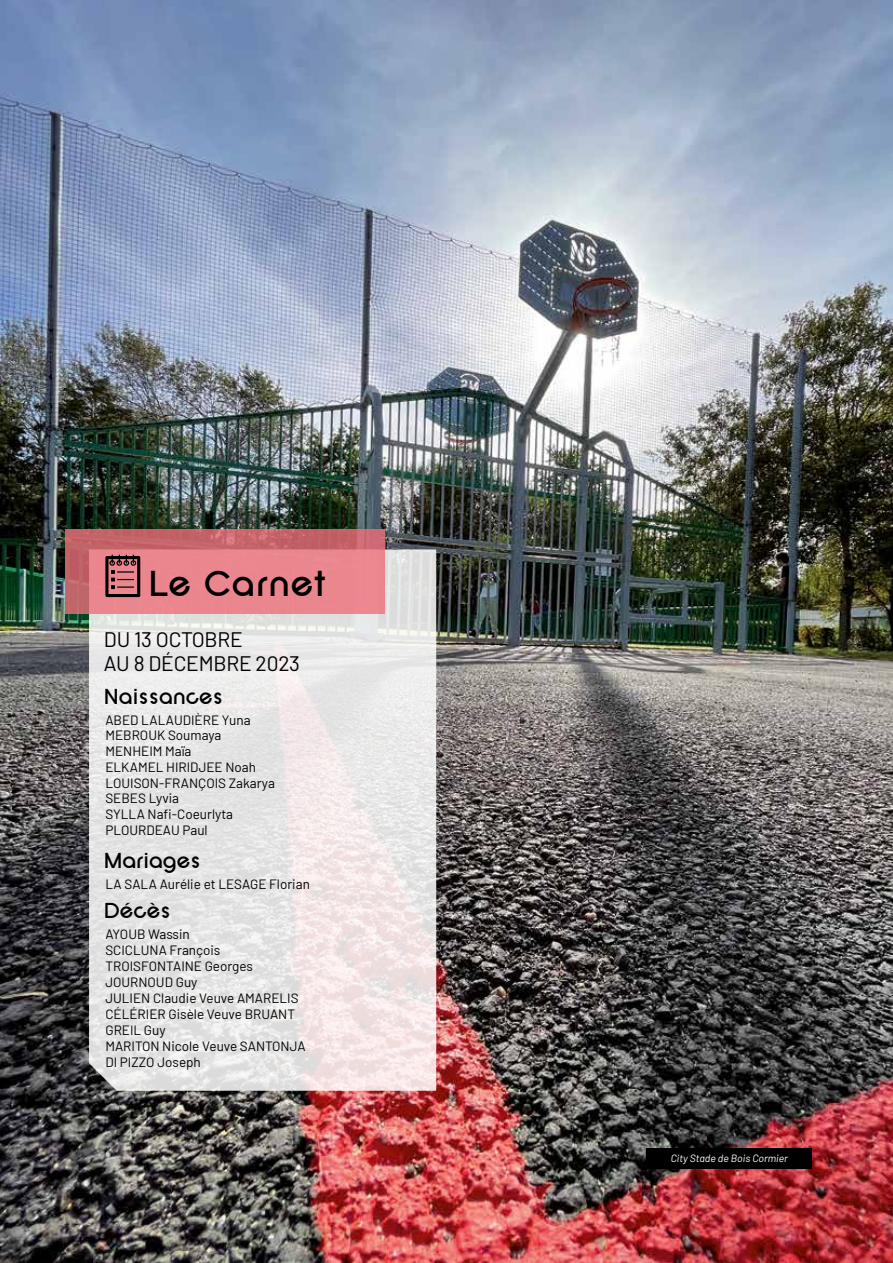
<style>
.page{position:relative;width:893px;height:1263px;background:#fff}
.page>*{position:absolute;margin:0;border:0;box-sizing:border-box;transform-origin:0 0}
.t1{font:700 37.5px "SF New Republic";letter-spacing:.03em;color:#000}
.t2{font:700 22.5px "SF New Republic";color:#000}
.t3{font:21px/23.9px "Barlow";letter-spacing:-.01em;color:#000}
.t4{font:13.5px/15.9px "Barlow";color:#000}
.t5{font:italic 10.5px "Barlow";color:#fff}
</style>
<div class="page">
<img style="left:0;top:0;width:893px;height:1263px">
<svg style="left:89px;top:549px;width:347px;height:542px;fill:#e9e6e6"></svg>
<svg style="left:65px;top:529px;width:320px;height:85px;background:#de7b82"></svg>
<svg style="left:105px;top:555px;width:35px;height:42px"></svg>
<div style="left:646px;top:1148px;width:166px;height:20px;background:#000"></div>
<h1 class="t1" style="left:149px;top:563px;width:178px">Le Carnet</h1>
<h3 class="t3" style="left:104px;top:625px;width:198px">DU 13 OCTOBRE<br>AU 8 DÉCEMBRE 2023</h3>
<h2 class="t2" style="left:104px;top:684px;width:121px">Naissances</h2>
<p class="t4" style="left:105px;top:711px;width:171px">ABED LALAUDIÈRE Yuna<br>MEBROUK Soumaya<br>MENHEIM Maïa<br>ELKAMEL HIRIDJEE Noah<br>LOUISON-FRANÇOIS Zakarya<br>SEBES Lyvia<br>SYLLA Nafi-Coeurlyta<br>PLOURDEAU Paul</p>
<h2 class="t2" style="left:104px;top:848px;width:98px">Mariages</h2>
<h2 class="t2" style="left:104px;top:899px;width:68px">Décès</h2>
<p class="t4" style="left:105px;top:875px;width:206px">LA SALA Aurélie et LESAGE Florian</p>
<p class="t4" style="left:105px;top:925px;width:202px">AYOUB Wassin<br>SCICLUNA François<br>TROISFONTAINE Georges<br>JOURNOUD Guy<br>JULIEN Claudie Veuve AMARELIS<br>CÉLÉRIER Gisèle Veuve BRUANT<br>GREIL Guy<br>MARITON Nicole Veuve SANTONJA<br>DI PIZZO Joseph</p>
<p class="t5" style="left:671px;top:1152px;width:119px">City Stade de Bois Cormier</p>
</div>
